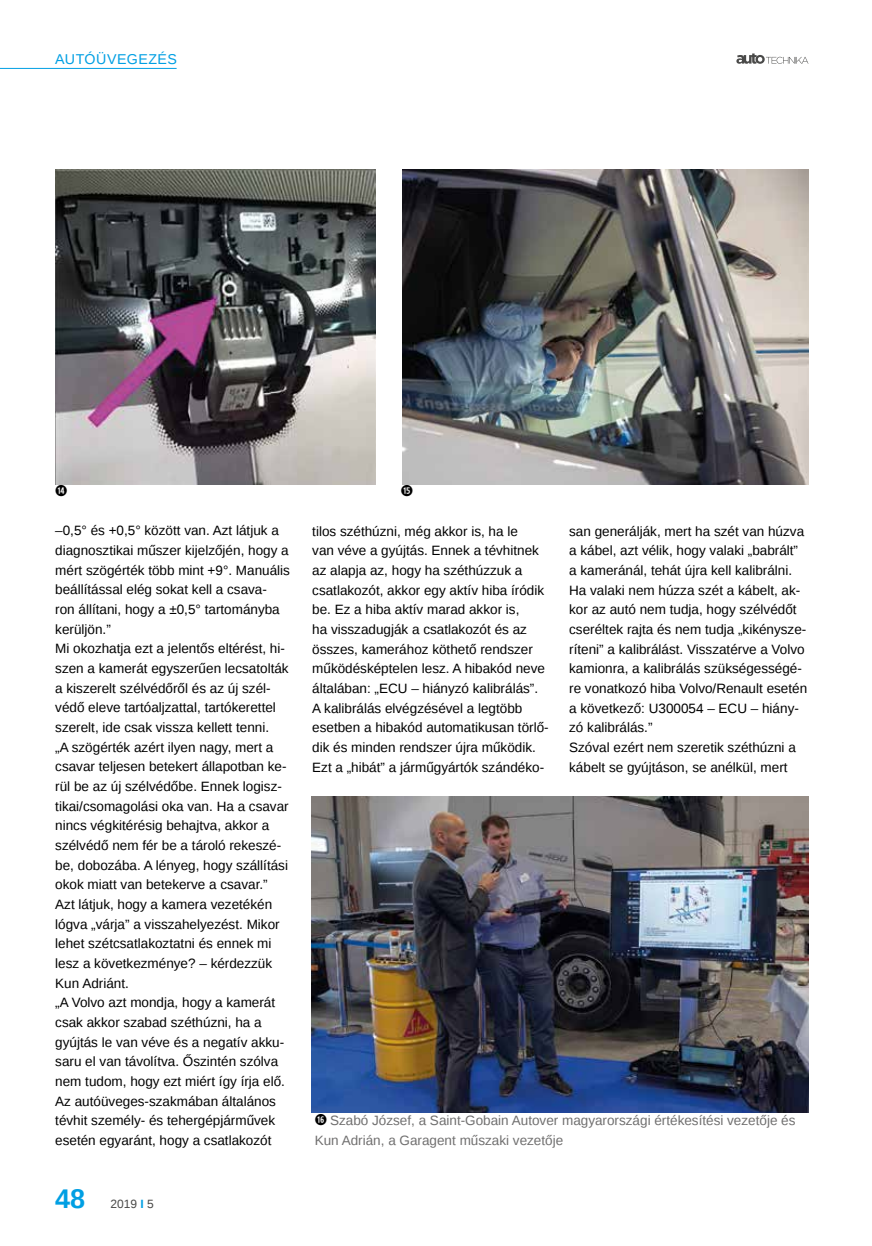
<style>
.page{position:relative;width:872px;height:1246px;background:#fff}
.page>*{position:absolute;margin:0;border:0;box-sizing:border-box;transform-origin:0 0}
.t1{font:700 27px "Liberation Sans";color:#009fe3}
.t2{font:15px "Combi Numerals Ltd";color:#000}
.t3{font:14.25px "Liberation Sans";letter-spacing:.03em;color:#009fe3}
.t4{font:13.5px/19.6px "Liberation Sans";color:#000}
.t5{font:13.5px/19.6px "Liberation Sans";color:#706f6f}
.t6{font:12px "Liberation Sans";color:#4a4a49}
.s1{font-family:"Combi Numerals Ltd";font-size:15px;color:#000}
.s2{font-weight:700;color:#009fe3}
</style>
<div class="page">
<svg style="left:736px;top:53px;width:72px;height:11px"></svg>
<hr style="left:0;top:68px;width:177px;height:1px;background:#009fe3">
<img style="left:402px;top:169px;width:406px;height:316px">
<img style="left:55px;top:169px;width:320px;height:315px">
<img style="left:311px;top:796px;width:497px;height:316px">
<p class="t3" style="left:55px;top:51px;width:123px">AUTÓÜVEGEZÉS</p>
<p class="t2" style="left:55px;top:482px;width:14px">⓮</p>
<p class="t2" style="left:401px;top:482px;width:14px">⓯</p>
<p class="t4" style="left:55px;top:521px;width:236px">–0,5° és +0,5° között van. Azt látjuk a diagnosztikai műszer kijelzőjén, hogy a mért szögérték több mint +9°. Manuális beállítással elég sokat kell a csava-<br>ron állítani, hogy a ±0,5° tartományba kerüljön.”<br>Mi okozhatja ezt a jelentős eltérést, hi&shy;szen a kamerát egyszerűen lecsatolták a kiszerelt szélvédőről és az új szél&shy;védő eleve tartóaljzattal, tartókerettel szerelt, ide csak vissza kellett tenni.<br>„A szögérték azért ilyen nagy, mert a csavar teljesen betekert állapotban ke&shy;rül be az új szélvédőbe. Ennek logisz&shy;tikai/csomagolási oka van. Ha a csavar nincs végkitérésig behajtva, akkor a szélvédő nem fér be a tároló rekeszé&shy;be, dobozába. A lényeg, hogy szállítási okok miatt van betekerve a csavar.” Azt látjuk, hogy a kamera vezetékén lógva „várja” a visszahelyezést. Mikor lehet szétcsatlakoztatni és ennek mi lesz a következménye? – kérdezzük Kun Adriánt.<br>„A Volvo azt mondja, hogy a kamerát csak akkor szabad széthúzni, ha a gyújtás le van véve és a negatív akku&shy;saru el van távolítva. Őszintén szólva nem tudom, hogy ezt miért így írja elő.<br>Az autóüveges-szakmában általános tévhit személy- és tehergépjárművek esetén egyaránt, hogy a csatlakozót</p>
<p class="t4" style="left:312px;top:522px;width:238px">tilos széthúzni, még akkor is, ha le<br>van véve a gyújtás. Ennek a tévhitnek az alapja az, hogy ha széthúzzuk a csatlakozót, akkor egy aktív hiba íródik be. Ez a hiba aktív marad akkor is,<br>ha visszadugják a csatlakozót és az összes, kamerához köthető rendszer működésképtelen lesz. A hibakód neve általában: „ECU – hiányzó kalibrálás”.<br>A kalibrálás elvégzésével a legtöbb esetben a hibakód automatikusan törlő&shy;dik és minden rendszer újra működik.<br>Ezt a „hibát” a járműgyártók szándéko-</p>
<p class="t4" style="left:569px;top:522px;width:239px">san generálják, mert ha szét van húzva a kábel, azt vélik, hogy valaki „babrált” a kameránál, tehát újra kell kalibrálni.<br>Ha valaki nem húzza szét a kábelt, ak&shy;kor az autó nem tudja, hogy szélvédőt cseréltek rajta és nem tudja „kikénysze&shy;ríteni” a kalibrálást. Visszatérve a Volvo kamionra, a kalibrálás szükségességé&shy;re vonatkozó hiba Volvo/Renault esetén a következő: U300054 – ECU – hiány&shy;zó kalibrálás.”<br>Szóval ezért nem szeretik széthúzni a kábelt se gyújtáson, se anélkül, mert</p>
<p class="t5" style="left:315px;top:1111px;width:482px"><span class="s1">⓰</span> Szabó József, a Saint-Gobain Autover magyarországi értékesítési vezetője és<br>Kun Adrián, a Garagent műszaki vezetője</p>
<h1 class="t1" style="left:55px;top:1180px;width:32px">48</h1>
<p class="t6" style="left:110px;top:1197px;width:45px">2019 <span class="s2">I</span> 5</p>
</div>
